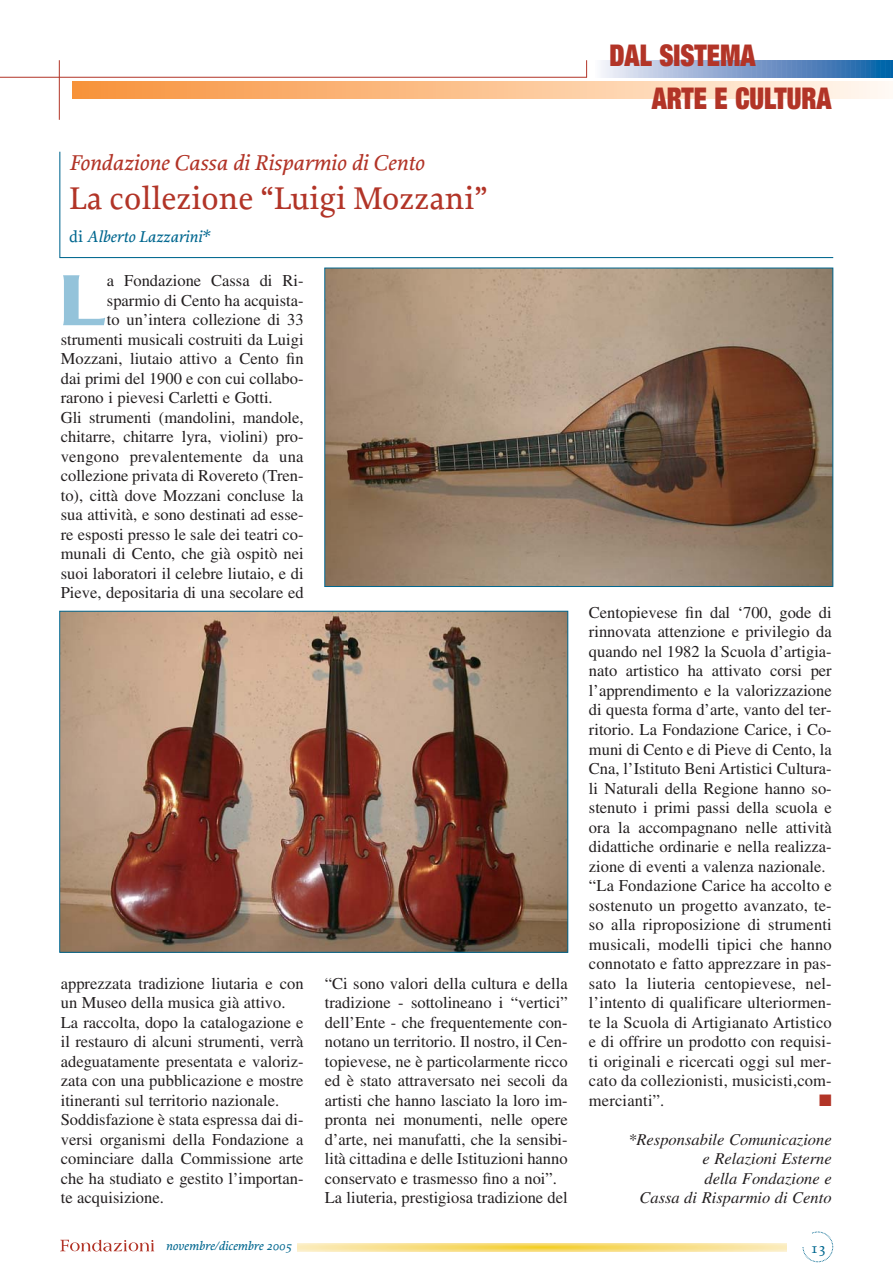
<style>
.page{position:relative;width:893px;height:1285px;background:#fff}
.page>*{position:absolute;margin:0;border:0;box-sizing:border-box;transform-origin:0 0}
.t1{font:500 78px "Serpentine";color:#94c3da}
.t2{font:500 33px "Proforma";color:#b23427}
.t3{font:900 expanded 30px "Helvetica Neue";color:#b23427;scale:.88 1}
.t4{font:italic 500 22.5px "Proforma";color:#b23427}
.t5{font:16.5px/19.5px "Times";color:#231f20}
.t6{font:italic 16.5px/19.5px "Times";color:#231f20;text-align:right}
.t7{font:italic 500 16.5px "Proforma";color:#00678f}
.t8{font:16.5px "Zapf Dingbats ITC";color:#b23427}
.t9{font:500 15px "Proforma";color:#00678f}
.t10{font:italic 500 12.75px "Proforma";color:#00678f}
.s1{font-style:normal}
</style>
<div class="page">
<hr style="left:0;top:77px;width:587px;height:1px;background:#b23427">
<hr style="left:59px;top:60px;width:1px;height:60px;background:#b23427">
<svg style="left:72px;top:60px;width:821px;height:38px"></svg>
<svg style="left:297px;top:1243px;width:489px;height:8px;background:#f8df87"></svg>
<svg style="left:803px;top:1231px;width:30px;height:30px"></svg>
<svg style="left:60px;top:1239px;width:94px;height:12px"></svg>
<svg style="left:59px;top:151px;width:775px;height:107px"></svg>
<img style="left:326px;top:269px;width:505px;height:315px">
<img style="left:61px;top:612px;width:505px;height:338px">
<h3 class="t3" style="left:609px;top:45px;width:168px">DAL SISTEMA</h3>
<h3 class="t4" style="left:69px;top:154px;width:356px">Fondazione Cassa di Risparmio di Cento</h3>
<h2 class="t2" style="left:69px;top:185px;width:420px">La collezione “Luigi Mozzani”</h2>
<p class="t7" style="left:69px;top:230px;width:143px"><span class="s1">di</span> Alberto Lazzarini*</p>
<h1 class="t1" style="left:61px;top:275px;width:48px">L</h1>
<p class="t5" style="left:107px;top:272px;width:198px">a Fondazione Cassa di Ri-</p>
<p class="t5" style="left:107px;top:292px;width:198px">sparmio di Cento ha acquista-</p>
<p class="t5" style="left:107px;top:311px;width:198px">to un’intera collezione di 33</p>
<p class="t5" style="left:61px;top:331px;width:244px">strumenti musicali costruiti da Luigi</p>
<p class="t5" style="left:61px;top:350px;width:244px">Mozzani, liutaio attivo a Cento fin</p>
<p class="t5" style="left:61px;top:370px;width:244px">dai primi del 1900 e con cui collabo-</p>
<p class="t5" style="left:61px;top:389px;width:213px">rarono i pievesi Carletti e Gotti.</p>
<p class="t5" style="left:61px;top:409px;width:244px">Gli strumenti (mandolini, mandole,</p>
<p class="t5" style="left:61px;top:428px;width:244px">chitarre, chitarre lyra, violini) pro-</p>
<p class="t5" style="left:61px;top:448px;width:244px">vengono prevalentemente da una</p>
<p class="t5" style="left:61px;top:467px;width:244px">collezione privata di Rovereto (Tren-</p>
<p class="t5" style="left:61px;top:487px;width:244px">to), città dove Mozzani concluse la</p>
<p class="t5" style="left:61px;top:506px;width:244px">sua attività, e sono destinati ad esse-</p>
<p class="t5" style="left:61px;top:526px;width:244px">re esposti presso le sale dei teatri co-</p>
<p class="t5" style="left:61px;top:545px;width:244px">munali di Cento, che già ospitò nei</p>
<p class="t5" style="left:61px;top:565px;width:244px">suoi laboratori il celebre liutaio, e di</p>
<p class="t5" style="left:61px;top:584px;width:244px">Pieve, depositaria di una secolare ed</p>
<p class="t5" style="left:61px;top:974px;width:244px">apprezzata tradizione liutaria e con un Museo della musica già attivo.<br>La raccolta, dopo la catalogazione e il restauro di alcuni strumenti, verrà adeguatamente presentata e valoriz&shy;zata con una pubblicazione e mostre itineranti sul territorio nazionale.<br>Soddisfazione è stata espressa dai di&shy;versi organismi della Fondazione a cominciare dalla Commissione arte che ha studiato e gestito l’importan&shy;te acquisizione.</p>
<p class="t5" style="left:325px;top:974px;width:244px">“Ci sono valori della cultura e della tradizione - sottolineano i “vertici” dell’Ente - che frequentemente con&shy;notano un territorio. Il nostro, il Cen&shy;topievese, ne è particolarmente ricco ed è stato attraversato nei secoli da artisti che hanno lasciato la loro im&shy;pronta nei monumenti, nelle opere d’arte, nei manufatti, che la sensibi&shy;lità cittadina e delle Istituzioni hanno conservato e trasmesso fino a noi”.<br>La liuteria, prestigiosa tradizione del</p>
<h3 class="t3" style="left:652px;top:87px;width:206px">ARTE E CULTURA</h3>
<p class="t5" style="left:589px;top:604px;width:244px">Centopievese fin dal ‘700, gode di rinnovata attenzione e privilegio da quando nel 1982 la Scuola d’artigia&shy;nato artistico ha attivato corsi per l’apprendimento e la valorizzazione di questa forma d’arte, vanto del ter&shy;ritorio. La Fondazione Carice, i Co&shy;muni di Cento e di Pieve di Cento, la Cna, l’Istituto Beni Artistici Cultura&shy;li Naturali della Regione hanno so&shy;stenuto i primi passi della scuola e ora la accompagnano nelle attività didattiche ordinarie e nella realizza&shy;zione di eventi a valenza nazionale. “La Fondazione Carice ha accolto e sostenuto un progetto avanzato, te&shy;so alla riproposizione di strumenti musicali, modelli tipici che hanno connotato e fatto apprezzare in pas&shy;sato la liuteria centopievese, nel&shy;l’intento di qualificare ulteriormen&shy;te la Scuola di Artigianato Artistico e di offrire un prodotto con requisi&shy;ti originali e ricercati oggi sul mer&shy;cato da collezionisti, musicisti,com&shy;mercianti”.</p>
<p class="t8" style="left:819px;top:1093px;width:14px">■</p>
<p class="t6" style="left:628px;top:1130px;width:205px">*Responsabile Comunicazione e Relazioni Esterne<br>della Fondazione e<br>Cassa di Risparmio di Cento</p>
<p class="t10" style="left:166px;top:1240px;width:127px">novembre/dicembre 2005</p>
<p class="t9" style="left:811px;top:1241px;width:16px">13</p>
</div>
